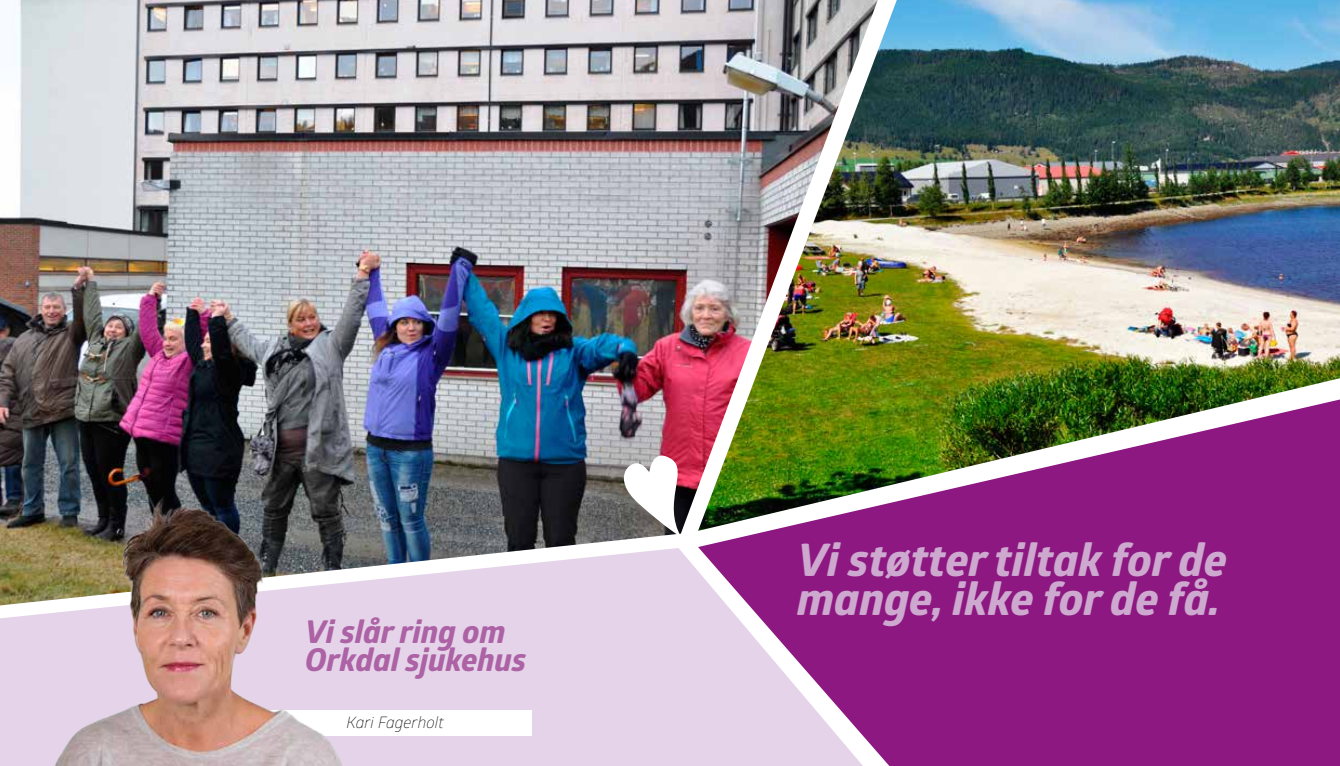
<style>
.page{position:relative;width:1340px;height:766px;background:#fff}
.page>*{position:absolute;margin:0;border:0;box-sizing:border-box;transform-origin:0 0}
.t1{font:italic 700 45px/38.2px "Globerx";color:#cda8cf}
.t2{font:italic 700 31.5px/28.1px "Globerx";color:#ac62a4}
.t3{font:italic 300 15.75px "Glober";color:#000}
</style>
<div class="page">
<img style="left:0;top:0;width:698px;height:548px">
<div style="left:698px;top:530px;width:641px;height:235px;background:#8d1881"></div>
<svg style="left:610px;top:445px;width:78px;height:92px"></svg>
<img style="left:698px;top:0;width:641px;height:530px">
<svg style="left:0;top:548px;width:863px;height:217px;background:#d6bad7"></svg>
<div style="left:258px;top:710px;width:273px;height:26px;background:#fff"></div>
<img style="left:38px;top:475px;width:327px;height:290px">
<p class="t2" style="left:305px;top:617px;width:222px">Vi slår ring om<br>Orkdal sjukehus</p>
<p class="t3" style="left:346px;top:710px;width:99px">Kari Fagerholt</p>
<p class="t1" style="left:797px;top:540px;width:431px">Vi støtter tiltak for de mange, ikke for de få.</p>
</div>
